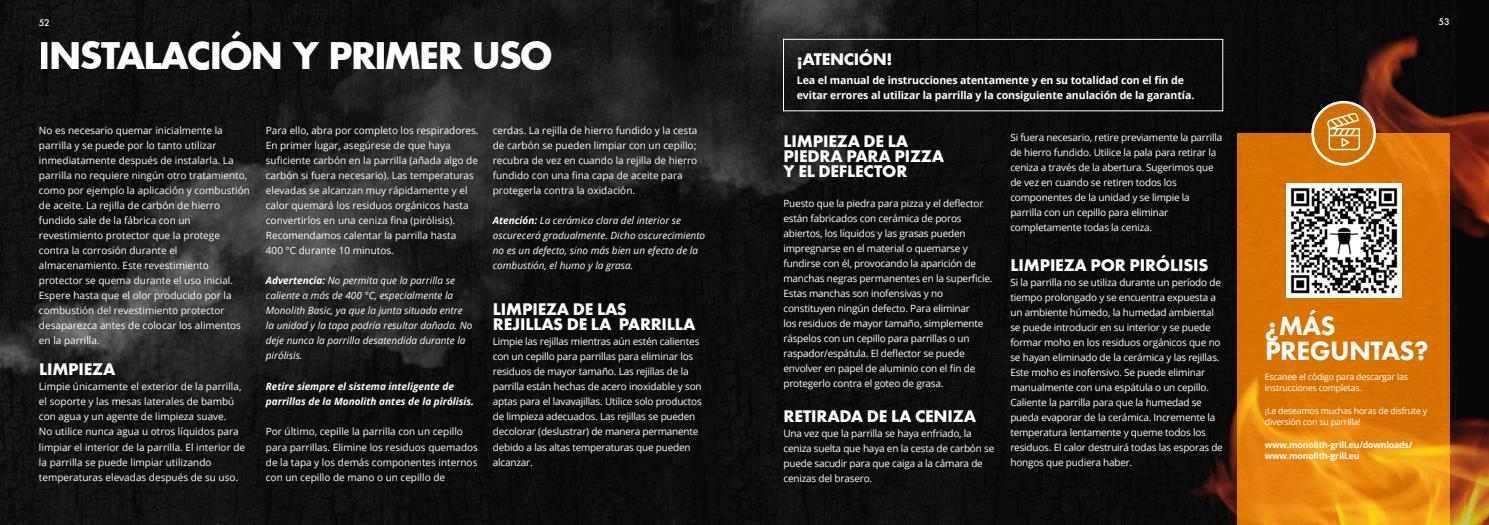
<style>
.page{position:relative;width:1489px;height:525px;background:#fff}
.page>*{position:absolute;margin:0;border:0;box-sizing:border-box;transform-origin:0 0}
.t1{font:700 35.88px "Futura";letter-spacing:-.03em;color:#fff}
.t2{font:800 27.5px/25px "Futura PT";letter-spacing:-.02em;color:#fff}
.t3{font:700 17.5px/15px "Futura PT";letter-spacing:-.01em;color:#fff}
.t4{font:700 10.62px/15px "Open Sans";letter-spacing:-.01em;color:#fff}
.t5{font:10px/15px "Open Sans";letter-spacing:-.02em;color:#fff}
.t6{font:10px/15px "Open Sans";color:#fff}
.t7{font:italic 10px/15px "Open Sans";color:#fff}
.t8{font:italic 700 10px/15px "Open Sans";color:#fff}
.t9{font:500 10px "Futura PT";color:#fff}
.t10{font:8.75px/11.2px "Open Sans";letter-spacing:-.02em;color:#fff}
.t11{font:700 8.75px/11.2px "Open Sans";letter-spacing:-.02em;color:#fff}
.s1{font-weight:700}
</style>
<div class="page">
<img style="left:1275px;top:0;width:213px;height:524px">
<img style="left:1312px;top:0;width:176px;height:447px">
<img style="left:0;top:0;width:1275px;height:524px">
<p class="t9" style="left:39px;top:16px;width:13px">52</p>
<p class="t9" style="left:1438px;top:16px;width:13px">53</p>
<h1 class="t1" style="left:39px;top:31px;width:514px">INSTALACIÓN Y PRIMER USO</h1>
<p class="t6" style="left:39px;top:122px;width:212px">No es necesario quemar inicialmente la parrilla y se puede por lo tanto utilizar inmediatamente después de instalarla. La parrilla no requiere ningún otro tratamiento, como por ejemplo la aplicación y combustión de aceite. La rejilla de carbón de hierro fundido sale de la fábrica con un revestimiento protector que la protege contra la corrosión durante el almacenamiento. Este revestimiento protector se quema durante el uso inicial.<br>Espere hasta que el olor producido por la combustión del revestimiento protector desaparezca antes de colocar los alimentos en la parrilla.</p>
<h3 class="t3" style="left:39px;top:361px;width:78px">LIMPIEZA</h3>
<p class="t6" style="left:39px;top:379px;width:208px">Limpie únicamente el exterior de la parrilla, el soporte y las mesas laterales de bambú con agua y un agente de limpieza suave.<br>No utilice nunca agua u otros líquidos para limpiar el interior de la parrilla. El interior de la parrilla se puede limpiar utilizando temperaturas elevadas después de su uso.</p>
<p class="t6" style="left:266px;top:122px;width:214px">Para ello, abra por completo los respiradores.<br>En primer lugar, asegúrese de que haya suficiente carbón en la parrilla (añada algo de carbón si fuera necesario). Las temperaturas elevadas se alcanzan muy rápidamente y el calor quemará los residuos orgánicos hasta convertirlos en una ceniza fina (pirólisis).<br>Recomendamos calentar la parrilla hasta<br>400 °C durante 10 minutos.</p>
<p class="t7" style="left:266px;top:272px;width:208px"><span class="s1">Advertencia:</span> No permita que la parrilla se caliente a más de 400 °C, especialmente la Monolith Basic, ya que la junta situada entre la unidad y la tapa podría resultar dañada. No deje nunca la parrilla desatendida durante la pirólisis.</p>
<p class="t8" style="left:266px;top:379px;width:210px">Retire siempre el sistema inteligente de parrillas de la Monolith antes de la pirólisis.</p>
<p class="t6" style="left:266px;top:424px;width:214px">Por último, cepille la parrilla con un cepillo para parrillas. Elimine los residuos quemados de la tapa y los demás componentes internos con un cepillo de mano o un cepillo de</p>
<p class="t6" style="left:493px;top:122px;width:206px">cerdas. La rejilla de hierro fundido y la cesta de carbón se pueden limpiar con un cepillo; recubra de vez en cuando la rejilla de hierro fundido con una fina capa de aceite para protegerla contra la oxidación.</p>
<p class="t7" style="left:493px;top:212px;width:214px"><span class="s1">Atención:</span> La cerámica clara del interior se oscurecerá gradualmente. Dicho oscurecimiento no es un defecto, sino más bien un efecto de la combustión, el humo y la grasa.</p>
<h3 class="t3" style="left:493px;top:301px;width:204px">LIMPIEZA DE LAS<br>REJILLAS DE LA PARRILLA</h3>
<p class="t5" style="left:493px;top:334px;width:210px">Limpie las rejillas mientras aún estén calientes con un cepillo para parrillas para eliminar los residuos de mayor tamaño. Las rejillas de la parrilla están hechas de acero inoxidable y son aptas para el lavavajillas. Utilice solo productos de limpieza adecuados. Las rejillas se pueden decolorar (deslustrar) de manera permanente debido a las altas temperaturas que pueden alcanzar.</p>
<h3 class="t3" style="left:796px;top:51px;width:97px">¡ATENCIÓN!</h3>
<p class="t4" style="left:796px;top:72px;width:399px">Lea el manual de instrucciones atentamente y en su totalidad con el fin de evitar errores al utilizar la parrilla y la consiguiente anulación de la garantía.</p>
<h3 class="t3" style="left:783px;top:133px;width:162px">LIMPIEZA DE LA<br>PIEDRA PARA PIZZA<br>Y EL DEFLECTOR</h3>
<p class="t5" style="left:783px;top:195px;width:210px">Puesto que la piedra para pizza y el deflector están fabricados con cerámica de poros abiertos, los líquidos y las grasas pueden impregnarse en el material o quemarse y fundirse con él, provocando la aparición de manchas negras permanentes en la superficie.<br>Estas manchas son inofensivas y no constituyen ningún defecto. Para eliminar<br>los residuos de mayor tamaño, simplemente ráspelos con un cepillo para parrillas o un raspador/espátula. El deflector se puede envolver en papel de aluminio con el fin de protegerlo contra el goteo de grasa.</p>
<h3 class="t3" style="left:783px;top:408px;width:194px">RETIRADA DE LA CENIZA</h3>
<p class="t5" style="left:783px;top:425px;width:212px">Una vez que la parrilla se haya enfriado, la ceniza suelta que haya en la cesta de carbón se puede sacudir para que caiga a la cámara de cenizas del brasero.</p>
<p class="t5" style="left:1010px;top:129px;width:213px">Si fuera necesario, retire previamente la parrilla de hierro fundido. Utilice la pala para retirar la ceniza a través de la abertura. Sugerimos que de vez en cuando se retiren todos los componentes de la unidad y se limpie la parrilla con un cepillo para eliminar completamente todas la ceniza.</p>
<h3 class="t3" style="left:1010px;top:257px;width:199px">LIMPIEZA POR PIRÓLISIS</h3>
<p class="t5" style="left:1010px;top:274px;width:214px">Si la parrilla no se utiliza durante un período de tiempo prolongado y se encuentra expuesta a un ambiente húmedo, la humedad ambiental se puede introducir en su interior y se puede formar moho en los residuos orgánicos que no se hayan eliminado de la cerámica y las rejillas.<br>Este moho es inofensivo. Se puede eliminar manualmente con una espátula o un cepillo.<br>Caliente la parrilla para que la humedad se pueda evaporar de la cerámica. Incremente la temperatura lentamente y queme todos los residuos. El calor destruirá todas las esporas de hongos que pudiera haber.</p>
<h2 class="t2" style="left:1264px;top:312px;width:165px">¿MÁS<br>PREGUNTAS?</h2>
<p class="t10" style="left:1264px;top:371px;width:144px">Escanee el código para descargar las instrucciones completas.</p>
<p class="t10" style="left:1264px;top:405px;width:164px">¡Le deseamos muchas horas de disfrute y diversión con su parrilla!</p>
<p class="t11" style="left:1264px;top:438px;width:149px">www.monolith-grill.eu/downloads/ www.monolith-grill.eu</p>
</div>
